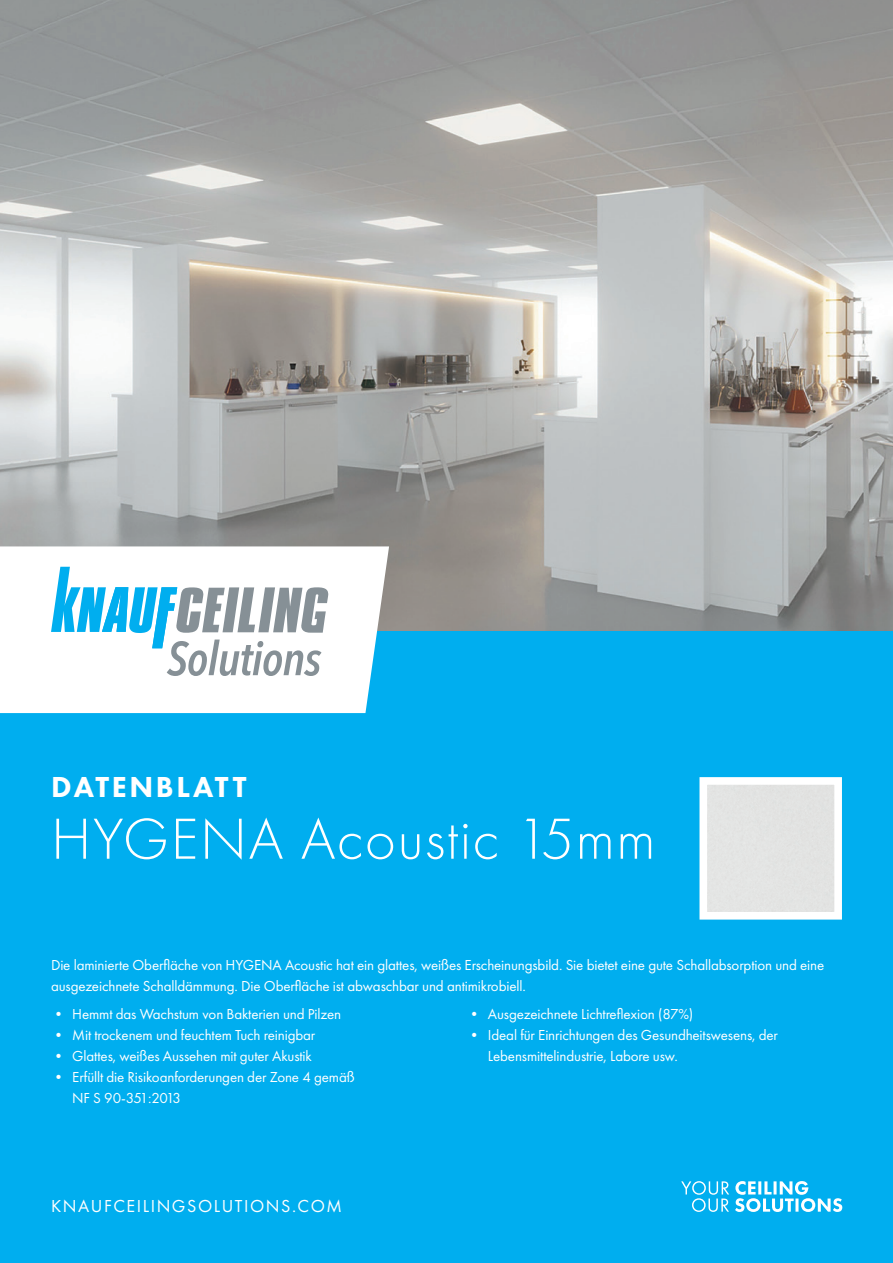
<style>
.page{position:relative;width:893px;height:1263px;background:#fff}
.page>*{position:absolute;margin:0;border:0;box-sizing:border-box;transform-origin:0 0}
.t1{font:300 60px "Futura PT";letter-spacing:.025em;color:#fff}
.t2{font:800 30px "Futura PT";letter-spacing:.085em;color:#fff}
.t3{font:18px "Futura PT";letter-spacing:.085em;color:#fff}
.t4{font:15px/21px "Futura PT";letter-spacing:-.01em;color:#fff}
</style>
<div class="page">
<img style="left:0;top:0;width:893px;height:631px">
<div style="left:0;top:631px;width:893px;height:632px;background:#00aeef"></div>
<svg style="left:699px;top:777px;width:143px;height:143px;background:#e6e8e8"></svg>
<svg style="left:681px;top:1181px;width:161px;height:31px"></svg>
<svg style="left:0;top:546px;width:389px;height:167px;fill:#fff"></svg>
<svg style="left:51px;top:567px;width:278px;height:109px"></svg>
<h2 class="t2" style="left:51px;top:769px;width:197px">DATENBLATT</h2>
<h1 class="t1" style="left:51px;top:805px;width:606px">HYGENA Acoustic 15mm</h1>
<p class="t4" style="left:51px;top:954px;width:775px">Die laminierte Oberfläche von HYGENA Acoustic hat ein glattes, weißes Erscheinungsbild. Sie bietet eine gute Schallabsorption und eine ausgezeichnete Schalldämmung. Die Oberfläche ist abwaschbar und antimikrobiell.</p>
<p class="t4" style="left:51px;top:1004px;width:292px">• Hemmt das Wachstum von Bakterien und Pilzen</p>
<p class="t4" style="left:51px;top:1025px;width:266px">• Mit trockenem und feuchtem Tuch reinigbar</p>
<p class="t4" style="left:51px;top:1046px;width:262px">• Glattes, weißes Aussehen mit guter Akustik</p>
<p class="t4" style="left:72px;top:1067px;width:284px;text-indent:-21px">• Erfüllt die Risikoanforderungen der Zone 4 gemäß<br>NF S 90-351:2013</p>
<p class="t3" style="left:51px;top:1195px;width:292px">KNAUFCEILINGSOLUTIONS.COM</p>
<p class="t4" style="left:467px;top:1004px;width:228px">• Ausgezeichnete Lichtreflexion (87%)</p>
<p class="t4" style="left:488px;top:1025px;width:292px;text-indent:-21px">• Ideal für Einrichtungen des Gesundheitswesens, der<br>Lebensmittelindustrie, Labore usw.</p>
</div>
